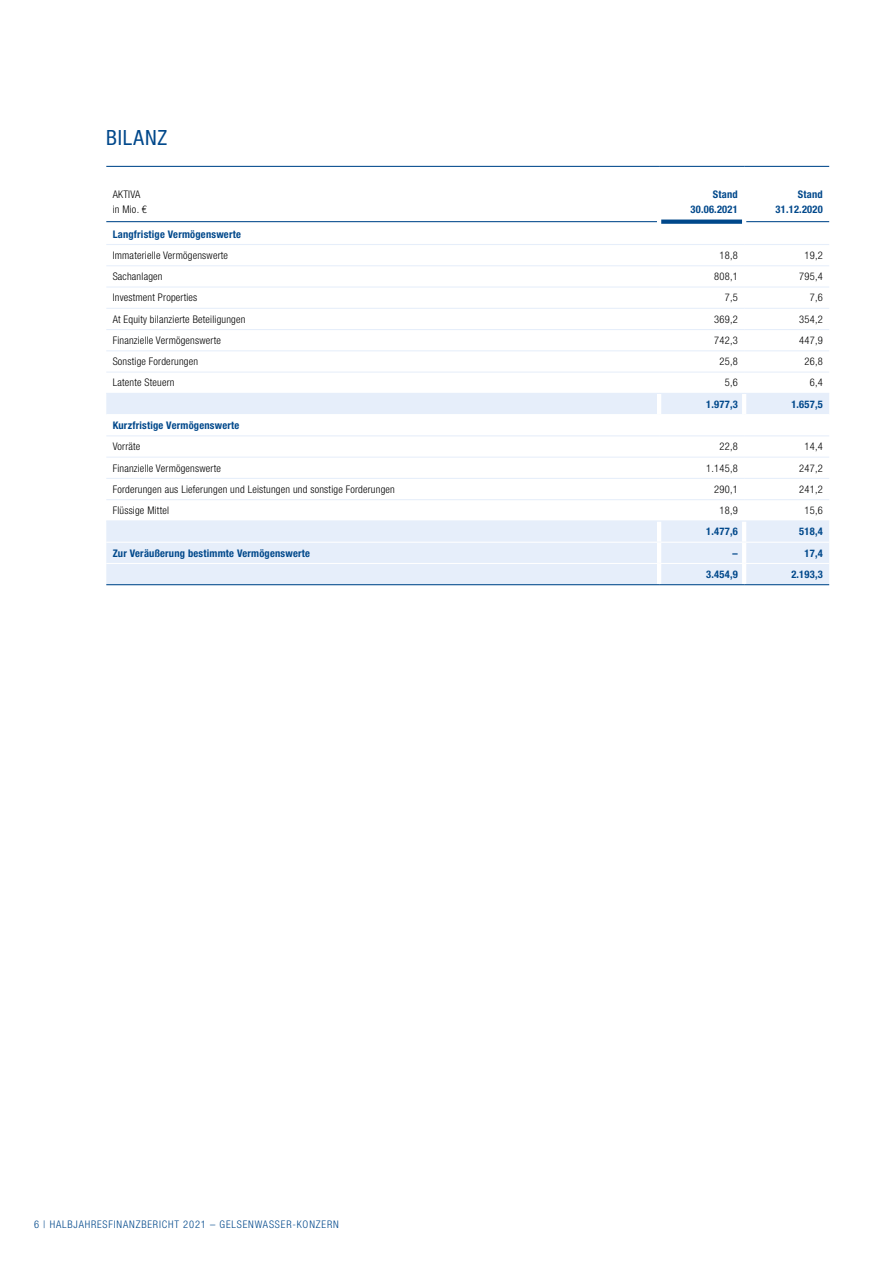
<style>
.page{position:relative;width:893px;height:1263px;background:#fff}
.page>*{position:absolute;margin:0;border:0;box-sizing:border-box;transform-origin:0 0}
.t1{font:condensed 21px "Helvetica Neue LT Pro";letter-spacing:.03em;color:#00488b}
.t2{font:300 condensed 10.5px/15px "Helvetica Neue LT Pro";letter-spacing:.02em;color:#000}
.t3{font:700 condensed 10.5px/15px "Helvetica Neue LT Pro";letter-spacing:.02em;color:#00488b;text-align:right}
.t4{font:300 condensed 10.5px "Helvetica Neue LT Pro";letter-spacing:.08em;color:#00488b}
</style>
<div class="page">
<svg style="left:106px;top:394px;width:723px;height:190px"></svg>
<hr style="left:657px;top:394px;width:4px;height:20px;background:#fff">
<hr style="left:742px;top:394px;width:4px;height:20px;background:#fff">
<hr style="left:657px;top:415px;width:4px;height:20px;background:#fff">
<hr style="left:742px;top:415px;width:4px;height:20px;background:#fff">
<hr style="left:657px;top:436px;width:4px;height:21px;background:#fff">
<hr style="left:742px;top:436px;width:4px;height:21px;background:#fff">
<hr style="left:657px;top:458px;width:4px;height:20px;background:#fff">
<hr style="left:742px;top:458px;width:4px;height:20px;background:#fff">
<hr style="left:657px;top:479px;width:4px;height:20px;background:#fff">
<hr style="left:742px;top:479px;width:4px;height:20px;background:#fff">
<hr style="left:657px;top:500px;width:4px;height:20px;background:#fff">
<hr style="left:742px;top:500px;width:4px;height:20px;background:#fff">
<hr style="left:657px;top:521px;width:4px;height:21px;background:#fff">
<hr style="left:742px;top:521px;width:4px;height:21px;background:#fff">
<hr style="left:657px;top:543px;width:4px;height:20px;background:#fff">
<hr style="left:742px;top:543px;width:4px;height:20px;background:#fff">
<hr style="left:657px;top:564px;width:4px;height:20px;background:#fff">
<hr style="left:742px;top:564px;width:4px;height:20px;background:#fff">
<hr style="left:106px;top:244px;width:553px;height:1px;background:#e6eefa">
<hr style="left:659px;top:244px;width:85px;height:1px;background:#e6eefa">
<hr style="left:744px;top:244px;width:85px;height:1px;background:#e6eefa">
<hr style="left:106px;top:265px;width:553px;height:1px;background:#e6eefa">
<hr style="left:659px;top:265px;width:85px;height:1px;background:#e6eefa">
<hr style="left:744px;top:265px;width:85px;height:1px;background:#e6eefa">
<hr style="left:106px;top:286px;width:553px;height:2px;background:#e6eefa">
<hr style="left:659px;top:286px;width:85px;height:2px;background:#e6eefa">
<hr style="left:744px;top:286px;width:85px;height:2px;background:#e6eefa">
<hr style="left:106px;top:308px;width:553px;height:1px;background:#e6eefa">
<hr style="left:659px;top:308px;width:85px;height:1px;background:#e6eefa">
<hr style="left:744px;top:308px;width:85px;height:1px;background:#e6eefa">
<hr style="left:106px;top:329px;width:553px;height:1px;background:#e6eefa">
<hr style="left:659px;top:329px;width:85px;height:1px;background:#e6eefa">
<hr style="left:744px;top:329px;width:85px;height:1px;background:#e6eefa">
<hr style="left:106px;top:350px;width:553px;height:1px;background:#e6eefa">
<hr style="left:659px;top:350px;width:85px;height:1px;background:#e6eefa">
<hr style="left:744px;top:350px;width:85px;height:1px;background:#e6eefa">
<hr style="left:106px;top:372px;width:553px;height:1px;background:#e6eefa">
<hr style="left:659px;top:372px;width:85px;height:1px;background:#e6eefa">
<hr style="left:744px;top:372px;width:85px;height:1px;background:#e6eefa">
<hr style="left:106px;top:393px;width:553px;height:1px;background:#e6eefa">
<hr style="left:659px;top:393px;width:85px;height:1px;background:#e6eefa">
<hr style="left:744px;top:393px;width:85px;height:1px;background:#e6eefa">
<hr style="left:106px;top:435px;width:553px;height:1px;background:#e6eefa">
<hr style="left:659px;top:435px;width:85px;height:1px;background:#e6eefa">
<hr style="left:744px;top:435px;width:85px;height:1px;background:#e6eefa">
<hr style="left:106px;top:457px;width:553px;height:1px;background:#e6eefa">
<hr style="left:659px;top:457px;width:85px;height:1px;background:#e6eefa">
<hr style="left:744px;top:457px;width:85px;height:1px;background:#e6eefa">
<hr style="left:106px;top:478px;width:553px;height:1px;background:#e6eefa">
<hr style="left:659px;top:478px;width:85px;height:1px;background:#e6eefa">
<hr style="left:744px;top:478px;width:85px;height:1px;background:#e6eefa">
<hr style="left:106px;top:499px;width:553px;height:1px;background:#e6eefa">
<hr style="left:659px;top:499px;width:85px;height:1px;background:#e6eefa">
<hr style="left:744px;top:499px;width:85px;height:1px;background:#e6eefa">
<hr style="left:106px;top:520px;width:553px;height:1px;background:#e6eefa">
<hr style="left:659px;top:520px;width:85px;height:1px;background:#e6eefa">
<hr style="left:744px;top:520px;width:85px;height:1px;background:#e6eefa">
<hr style="left:106px;top:166px;width:553px;height:1px;background:#00488b">
<hr style="left:659px;top:166px;width:85px;height:1px;background:#00488b">
<hr style="left:744px;top:166px;width:85px;height:1px;background:#00488b">
<hr style="left:106px;top:221px;width:551px;height:1px;background:#00488b">
<hr style="left:106px;top:542px;width:553px;height:1px;background:#fff">
<hr style="left:659px;top:542px;width:85px;height:1px;background:#fff">
<hr style="left:744px;top:542px;width:85px;height:1px;background:#fff">
<hr style="left:106px;top:563px;width:553px;height:1px;background:#fff">
<hr style="left:659px;top:563px;width:85px;height:1px;background:#fff">
<hr style="left:744px;top:563px;width:85px;height:1px;background:#fff">
<hr style="left:106px;top:414px;width:553px;height:1px;background:#fff">
<hr style="left:659px;top:414px;width:85px;height:1px;background:#fff">
<hr style="left:744px;top:414px;width:85px;height:1px;background:#fff">
<svg style="left:661px;top:220px;width:81px;height:4px"></svg>
<hr style="left:746px;top:221px;width:83px;height:1px;background:#00488b">
<hr style="left:106px;top:584px;width:553px;height:1px;background:#00488b">
<hr style="left:659px;top:584px;width:85px;height:1px;background:#00488b">
<hr style="left:744px;top:584px;width:85px;height:1px;background:#00488b">
<h1 class="t1" style="left:106px;top:125px;width:62px">BILANZ</h1>
<p class="t2" style="left:113px;top:186px;width:36px">AKTIVA in Mio. €</p>
<p class="t3" style="left:690px;top:187px;width:49px">Stand<br>30.06.2021</p>
<p class="t3" style="left:776px;top:187px;width:49px">Stand<br>31.12.2020</p>
<p class="t3" style="left:113px;top:226px;width:130px">Langfristige Vermögenswerte</p>
<p class="t2" style="left:113px;top:248px;width:117px">Immaterielle Vermögenswerte</p>
<p class="t2" style="left:719px;top:248px;width:20px">18,8</p>
<p class="t2" style="left:804px;top:248px;width:20px">19,2</p>
<p class="t2" style="left:113px;top:269px;width:51px">Sachanlagen</p>
<p class="t2" style="left:714px;top:269px;width:25px">808,1</p>
<p class="t2" style="left:799px;top:269px;width:25px">795,4</p>
<p class="t2" style="left:113px;top:290px;width:86px">Investment Properties</p>
<p class="t2" style="left:725px;top:290px;width:15px">7,5</p>
<p class="t2" style="left:810px;top:290px;width:15px">7,6</p>
<p class="t2" style="left:113px;top:311px;width:134px">At Equity bilanzierte Beteiligungen</p>
<p class="t2" style="left:714px;top:311px;width:25px">369,2</p>
<p class="t2" style="left:799px;top:311px;width:25px">354,2</p>
<p class="t2" style="left:113px;top:333px;width:110px">Finanzielle Vermögenswerte</p>
<p class="t2" style="left:714px;top:333px;width:25px">742,3</p>
<p class="t2" style="left:799px;top:333px;width:25px">447,9</p>
<p class="t2" style="left:113px;top:354px;width:87px">Sonstige Forderungen</p>
<p class="t2" style="left:719px;top:354px;width:20px">25,8</p>
<p class="t2" style="left:804px;top:354px;width:20px">26,8</p>
<p class="t2" style="left:113px;top:375px;width:63px">Latente Steuern</p>
<p class="t2" style="left:725px;top:375px;width:15px">5,6</p>
<p class="t2" style="left:810px;top:375px;width:15px">6,4</p>
<p class="t3" style="left:706px;top:397px;width:33px">1.977,3</p>
<p class="t3" style="left:791px;top:397px;width:33px">1.657,5</p>
<p class="t3" style="left:113px;top:418px;width:128px">Kurzfristige Vermögenswerte</p>
<p class="t2" style="left:113px;top:439px;width:29px">Vorräte</p>
<p class="t2" style="left:719px;top:439px;width:20px">22,8</p>
<p class="t2" style="left:804px;top:439px;width:20px">14,4</p>
<p class="t2" style="left:113px;top:460px;width:110px">Finanzielle Vermögenswerte</p>
<p class="t2" style="left:706px;top:460px;width:33px">1.145,8</p>
<p class="t2" style="left:799px;top:460px;width:25px">247,2</p>
<p class="t2" style="left:113px;top:482px;width:284px">Forderungen aus Lieferungen und Leistungen und sonstige Forderungen</p>
<p class="t2" style="left:714px;top:482px;width:25px">290,1</p>
<p class="t2" style="left:799px;top:482px;width:25px">241,2</p>
<p class="t2" style="left:113px;top:503px;width:58px">Flüssige Mittel</p>
<p class="t2" style="left:719px;top:503px;width:20px">18,9</p>
<p class="t2" style="left:804px;top:503px;width:20px">15,6</p>
<p class="t3" style="left:706px;top:524px;width:33px">1.477,6</p>
<p class="t3" style="left:799px;top:524px;width:25px">518,4</p>
<p class="t3" style="left:113px;top:545px;width:199px">Zur Veräußerung bestimmte Vermögenswerte</p>
<p class="t3" style="left:732px;top:545px;width:7px">–</p>
<p class="t3" style="left:804px;top:545px;width:20px">17,4</p>
<p class="t3" style="left:706px;top:567px;width:33px">3.454,9</p>
<p class="t3" style="left:791px;top:567px;width:33px">2.193,3</p>
<p class="t4" style="left:34px;top:1218px;width:306px">6 | HALBJAHRESFINANZBERICHT 2021 – GELSENWASSER-KONZERN</p>
</div>
